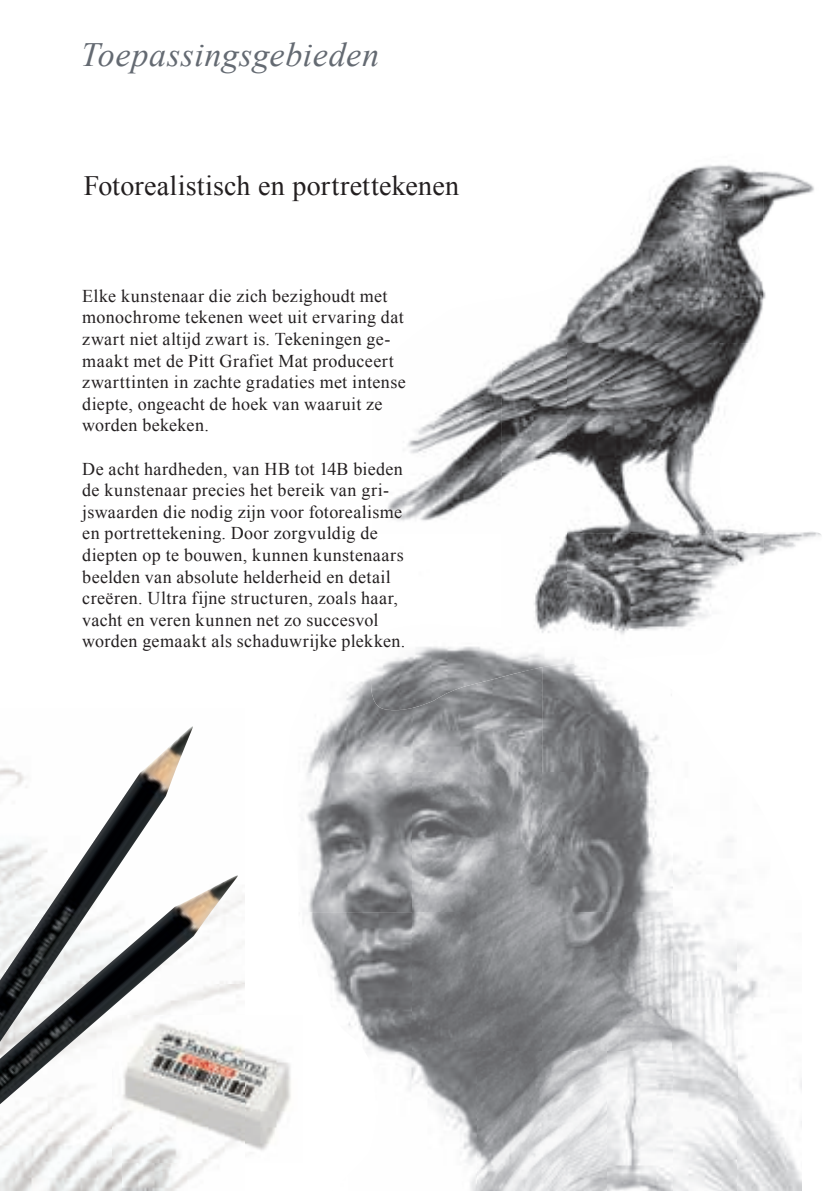
<style>
.page{position:relative;width:840px;height:1191px;background:#fff}
.page>*{position:absolute;margin:0;border:0;box-sizing:border-box;transform-origin:0 0}
.t1{font:italic 34px "Times New Roman";letter-spacing:.015em;color:#646a72}
.t2{font:28px "Times New Roman";letter-spacing:.01em;color:#231f20}
.t3{font:18px/21.6px "Times New Roman";letter-spacing:.02em;color:#231f20}
</style>
<div class="page">
<img style="left:0;top:1104px;width:122px;height:87px">
<img style="left:122px;top:1162px;width:88px;height:29px">
<img style="left:112px;top:1046px;width:179px;height:116px">
<img style="left:567px;top:165px;width:195px;height:470px">
<img style="left:762px;top:171px;width:52px;height:140px">
<img style="left:501px;top:321px;width:66px;height:303px">
<img style="left:387px;top:370px;width:114px;height:151px">
<img style="left:762px;top:531px;width:59px;height:25px">
<img style="left:0;top:726px;width:193px;height:149px">
<img style="left:0;top:875px;width:238px;height:229px">
<img style="left:307px;top:679px;width:106px;height:93px">
<img style="left:542px;top:693px;width:117px;height:79px">
<img style="left:671px;top:694px;width:65px;height:497px">
<img style="left:301px;top:772px;width:371px;height:140px">
<img style="left:736px;top:943px;width:65px;height:248px">
<img style="left:309px;top:912px;width:363px;height:139px">
<img style="left:378px;top:1051px;width:294px;height:140px">
<img style="left:368px;top:624px;width:241px;height:86px">
<h1 class="t1" style="left:81px;top:42px;width:300px">Toepassingsgebieden</h1>
<h2 class="t2" style="left:84px;top:176px;width:376px">Fotorealistisch en portrettekenen</h2>
<p class="t3" style="left:82px;top:287px;width:325px">Elke kunstenaar die zich bezighoudt met monochrome tekenen weet uit ervaring dat zwart niet altijd zwart is. Tekeningen ge&shy;maakt met de Pitt Grafiet Mat produceert zwarttinten in zachte gradaties met intense diepte, ongeacht de hoek van waaruit ze worden bekeken.</p>
<p class="t3" style="left:82px;top:459px;width:324px">De acht hardheden, van HB tot 14B bieden de kunstenaar precies het bereik van gri&shy;jswaarden die nodig zijn voor fotorealisme en portrettekening. Door zorgvuldig de diepten op te bouwen, kunnen kunstenaars beelden van absolute helderheid en detail creëren. Ultra fijne structuren, zoals haar, vacht en veren kunnen net zo succesvol worden gemaakt als schaduwrijke plekken.</p>
</div>
